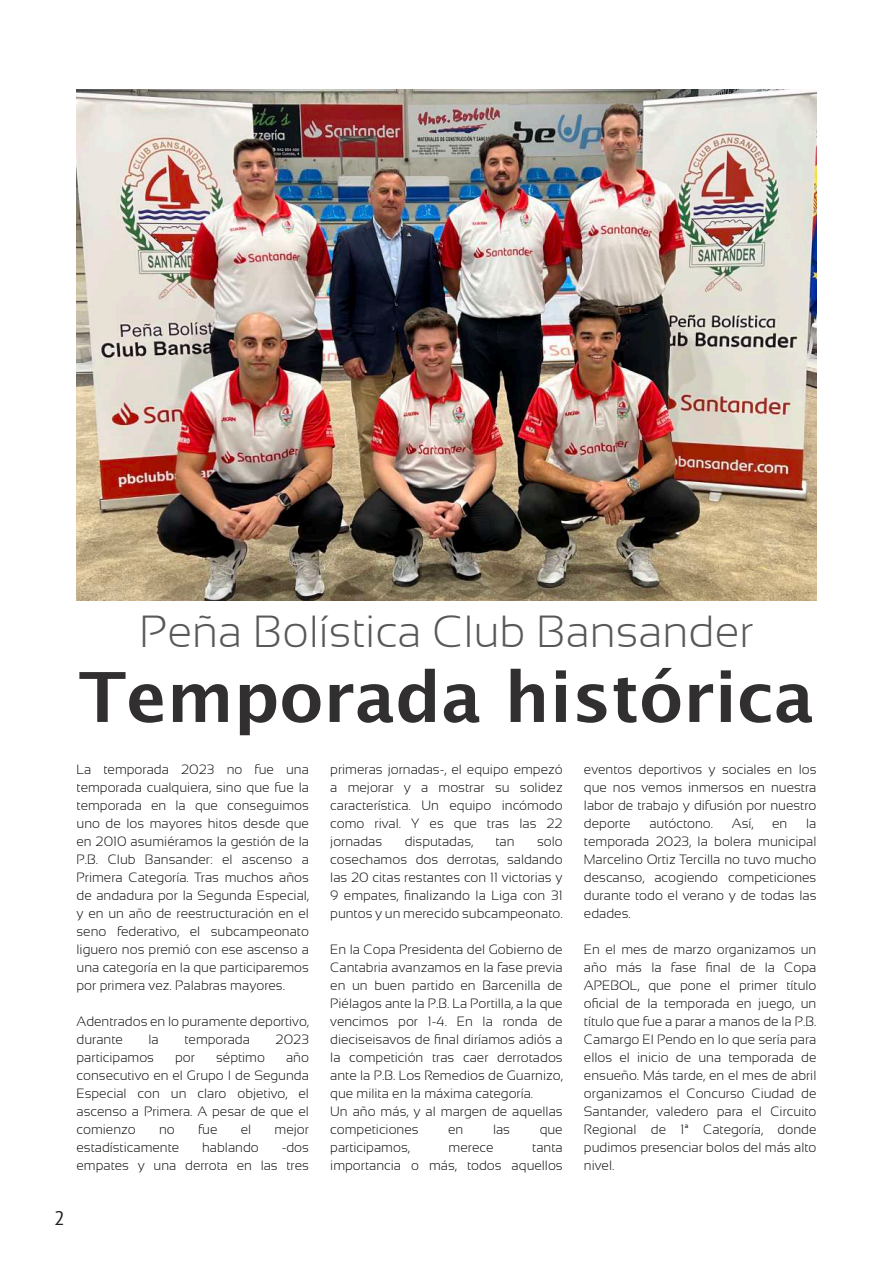
<style>
.page{position:relative;width:893px;height:1263px;background:#fff}
.page>*{position:absolute;margin:0;border:0;box-sizing:border-box;transform-origin:0 0}
.t1{font:700 69px "Lucida Grande";color:#312f30}
.t2{font:300 45px "Sansation";color:#57585a}
.t3{font:19.5px "PT Sans";color:#231f20}
.t4{font:300 13.5px/18px "Sansation";color:#080704;text-align:justify}
</style>
<div class="page">
<img style="left:77px;top:89px;width:739px;height:511px">
<h2 class="t2" style="left:140px;top:614px;width:615px">Peña Bolística Club Bansander</h2>
<h1 class="t1" style="left:79px;top:668px;width:737px">Temporada histórica</h1>
<p class="t4" style="left:77px;top:762px;width:234px">La temporada 2023 no fue una temporada cualquiera, sino que fue la temporada en la que conseguimos uno de los mayores hitos desde que en 2010 asumiéramos la gestión de la P.B. Club Bansander: el ascenso a Primera Categoría. Tras muchos años de andadura por la Segunda Especial, y en un año de reestructuración en el seno federativo, el subcampeonato liguero nos premió con ese ascenso a una categoría en la que participaremos por primera vez. Palabras mayores.</p>
<p class="t4" style="left:77px;top:1014px;width:234px">Adentrados en lo puramente deportivo, durante</p>
<p class="t4" style="left:330px;top:762px;width:234px">primeras jornadas-, el equipo empezó a mejorar y a mostrar su solidez característica. Un equipo incómodo como rival. Y es que tras las 22 jornadas</p>
<p class="t4" style="left:584px;top:762px;width:234px">eventos deportivos y sociales en los que nos vemos inmersos en nuestra labor de trabajo y difusión por nuestro deporte</p>
<p class="t4" style="left:584px;top:816px;width:234px;text-indent:222px">la temporada 2023, la bolera municipal Marcelino Ortiz Tercilla no tuvo mucho descanso, acogiendo competiciones durante todo el verano y de todas las edades.</p>
<p class="t4" style="left:584px;top:942px;width:234px">En el mes de marzo organizamos un año más la fase final de la Copa APEBOL, que pone el primer título oficial de la temporada en juego, un título que fue a parar a manos de la P.B.<br>Camargo El Pendo en lo que sería para ellos el inicio de una temporada de ensueño. Más tarde, en el mes de abril organizamos el Concurso Ciudad de Santander, valedero para el Circuito Regional de 1ª Categoría, donde pudimos presenciar bolos del más alto nivel.</p>
<p class="t4" style="left:649px;top:816px;width:65px">autóctono.</p>
<p class="t4" style="left:732px;top:816px;width:23px">Así,</p>
<p class="t4" style="left:772px;top:816px;width:17px">en</p>
<p class="t4" style="left:330px;top:834px;width:234px;text-indent:207px">solo cosechamos dos derrotas, saldando las 20 citas restantes con 11 victorias y 9 empates, finalizando la Liga con 31 puntos y un merecido subcampeonato.</p>
<p class="t4" style="left:330px;top:942px;width:234px;text-align:left">En la Copa Presidenta del Gobierno de Cantabria avanzamos en la fase previa en un buen partido en Barcenilla de Piélagos ante la P.B. La Portilla, a la que vencimos por 1-4. En la ronda de dieciseisavos de final diríamos adiós a la competición tras caer derrotados ante la P.B. Los Remedios de Guarnizo, que milita en la máxima categoría.<br>Un año más, y al margen de aquellas competiciones</p>
<p class="t4" style="left:405px;top:834px;width:70px">disputadas,</p>
<p class="t4" style="left:495px;top:834px;width:21px">tan</p>
<p class="t4" style="left:149px;top:1032px;width:12px">la</p>
<p class="t4" style="left:184px;top:1032px;width:67px">temporada</p>
<p class="t4" style="left:276px;top:1032px;width:35px">2023</p>
<p class="t4" style="left:77px;top:1050px;width:79px">participamos</p>
<p class="t4" style="left:175px;top:1050px;width:21px">por</p>
<p class="t4" style="left:216px;top:1050px;width:51px">séptimo</p>
<p class="t4" style="left:77px;top:1050px;width:234px;text-indent:210px">año consecutivo en el Grupo I de Segunda Especial con un claro objetivo, el ascenso a Primera. A pesar de que el comienzo</p>
<p class="t4" style="left:159px;top:1122px;width:17px">no</p>
<p class="t4" style="left:198px;top:1122px;width:21px">fue</p>
<p class="t4" style="left:241px;top:1122px;width:12px">el</p>
<p class="t4" style="left:275px;top:1122px;width:36px">mejor</p>
<p class="t4" style="left:77px;top:1140px;width:104px">estadísticamente</p>
<p class="t4" style="left:202px;top:1140px;width:58px">hablando</p>
<p class="t4" style="left:448px;top:1122px;width:17px">en</p>
<p class="t4" style="left:493px;top:1122px;width:19px">las</p>
<p class="t4" style="left:540px;top:1122px;width:25px">que</p>
<p class="t4" style="left:77px;top:1140px;width:234px;text-align:right">-dos<br>empates y una derrota en las tres</p>
<p class="t4" style="left:330px;top:1140px;width:81px">participamos,</p>
<p class="t4" style="left:449px;top:1140px;width:46px">merece</p>
<p class="t4" style="left:330px;top:1140px;width:234px;text-align:right">tanta<br>importancia o más, todos aquellos</p>
<h3 class="t3" style="left:54px;top:1211px;width:12px">2</h3>
</div>
